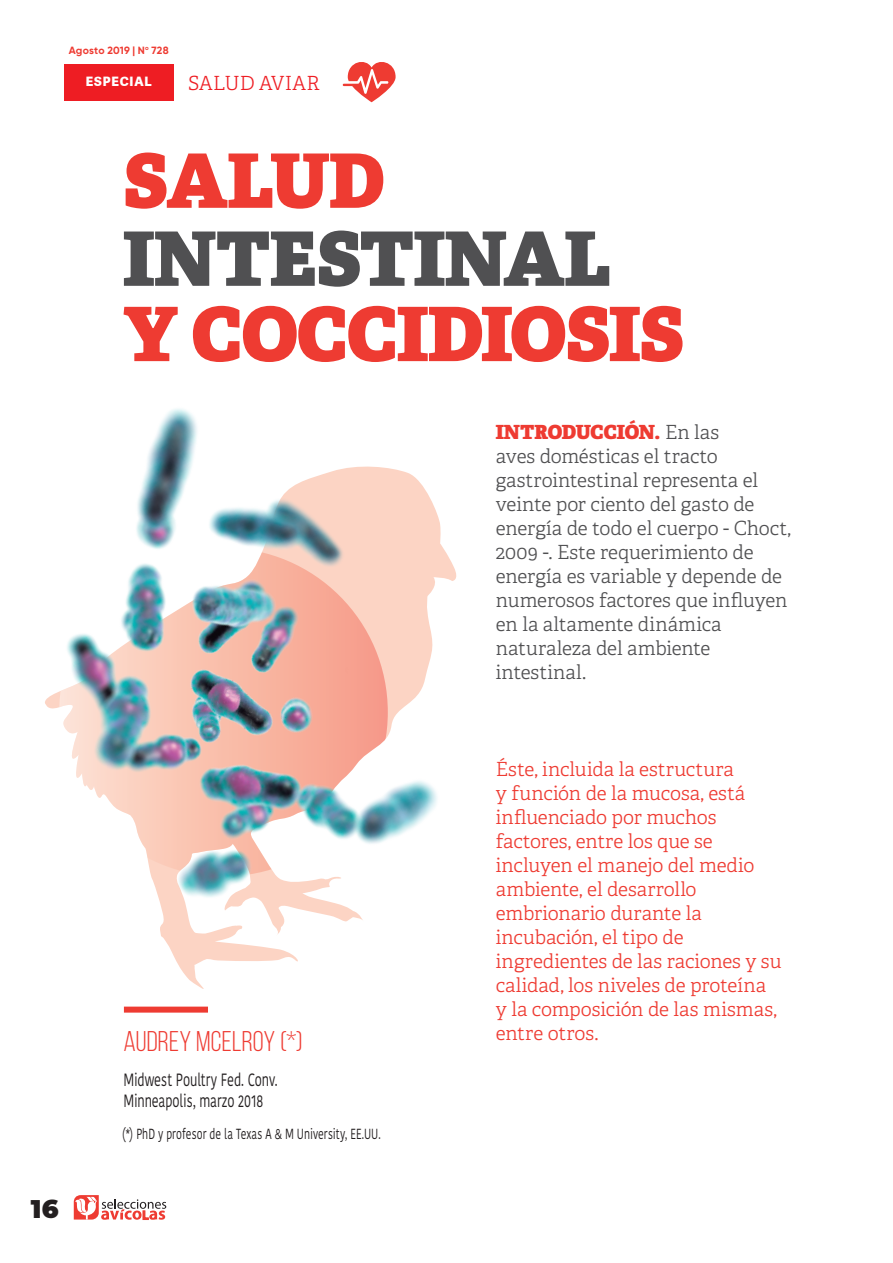
<style>
.page{position:relative;width:893px;height:1263px;background:#fff}
.page>*{position:absolute;margin:0;border:0;box-sizing:border-box;transform-origin:0 0}
.t1{font:800 75px "Adelle";letter-spacing:-.015em;color:#ee3b32}
.t2{font:800 75px "Adelle";letter-spacing:-.01em;color:#505052}
.t3{font:28.5px "Bebas Neue";letter-spacing:.01em;color:#ee3b32}
.t4{font:900 25.5px "Montserrat";color:#231f20}
.t5{font:300 19.5px/24px "Adelle";letter-spacing:-.005em;color:#ee3b32}
.t6{font:300 19.5px/24px "Adelle";letter-spacing:-.005em;color:#505052}
.t7{font:300 19.5px "Adelle";letter-spacing:.005em;color:#ee1d23}
.t8{font:17.7px/21px "Kohinoor Devanagari";letter-spacing:-.005em;color:#231f20;scale:.72 1}
.t9{font:14.55px "Kohinoor Devanagari";letter-spacing:.005em;color:#231f20;scale:.72 1}
.t10{font:800 12.75px "Adelle Sans";letter-spacing:.065em;color:#fff}
.t11{font:700 10.5px "Gilroy";letter-spacing:.02em;color:#ee3b32}
.s1{font-weight:800;color:#ee3b32}
</style>
<div class="page">
<svg style="left:74px;top:1195px;width:92px;height:25px"></svg>
<div style="left:64px;top:64px;width:109px;height:36px;background:#ee1d23"></div>
<svg style="left:342px;top:62px;width:54px;height:40px"></svg>
<div style="left:124px;top:1006px;width:84px;height:6px;background:#ee3b32"></div>
<img style="left:45px;top:408px;width:412px;height:560px">
<p class="t11" style="left:69px;top:43px;width:101px">Agosto 2019 | N<sup>o</sup> 728</p>
<p class="t10" style="left:86px;top:74px;width:68px">ESPECIAL</p>
<p class="t7" style="left:188px;top:71px;width:133px">SALUD AVIAR</p>
<h1 class="t1" style="left:123px;top:132px;width:263px">SALUD</h1>
<h1 class="t2" style="left:123px;top:210px;width:490px">INTESTINAL</h1>
<h1 class="t1" style="left:123px;top:285px;width:563px">Y COCCIDIOSIS</h1>
<p class="t6" style="left:496px;top:420px;width:297px"><span class="s1">INTRODUCCIÓN.</span> En las<br>aves domésticas el tracto gastrointestinal representa el veinte por ciento del gasto de energía de todo el cuerpo - Choct,<br>2009 -. Este requerimiento de energía es variable y depende de numerosos factores que influyen en la altamente dinámica naturaleza del ambiente intestinal.</p>
<h3 class="t4" style="left:31px;top:1189px;width:29px">16</h3>
<h2 class="t3" style="left:123px;top:1025px;width:180px">AUDREY MCELROY (*)</h2>
<p class="t8" style="left:123px;top:1070px;width:216px">Midwest Poultry Fed. Conv.<br>Minneapolis, marzo 2018</p>
<p class="t9" style="left:122px;top:1126px;width:360px">(*) PhD y profesor de la Texas A &amp; M University, EE.UU.</p>
<p class="t5" style="left:496px;top:758px;width:287px">Éste, incluida la estructura<br>y función de la mucosa, está influenciado por muchos factores, entre los que se incluyen el manejo del medio ambiente, el desarrollo embrionario durante la incubación, el tipo de ingredientes de las raciones y su calidad, los niveles de proteína y la composición de las mismas, entre otros.</p>
</div>
